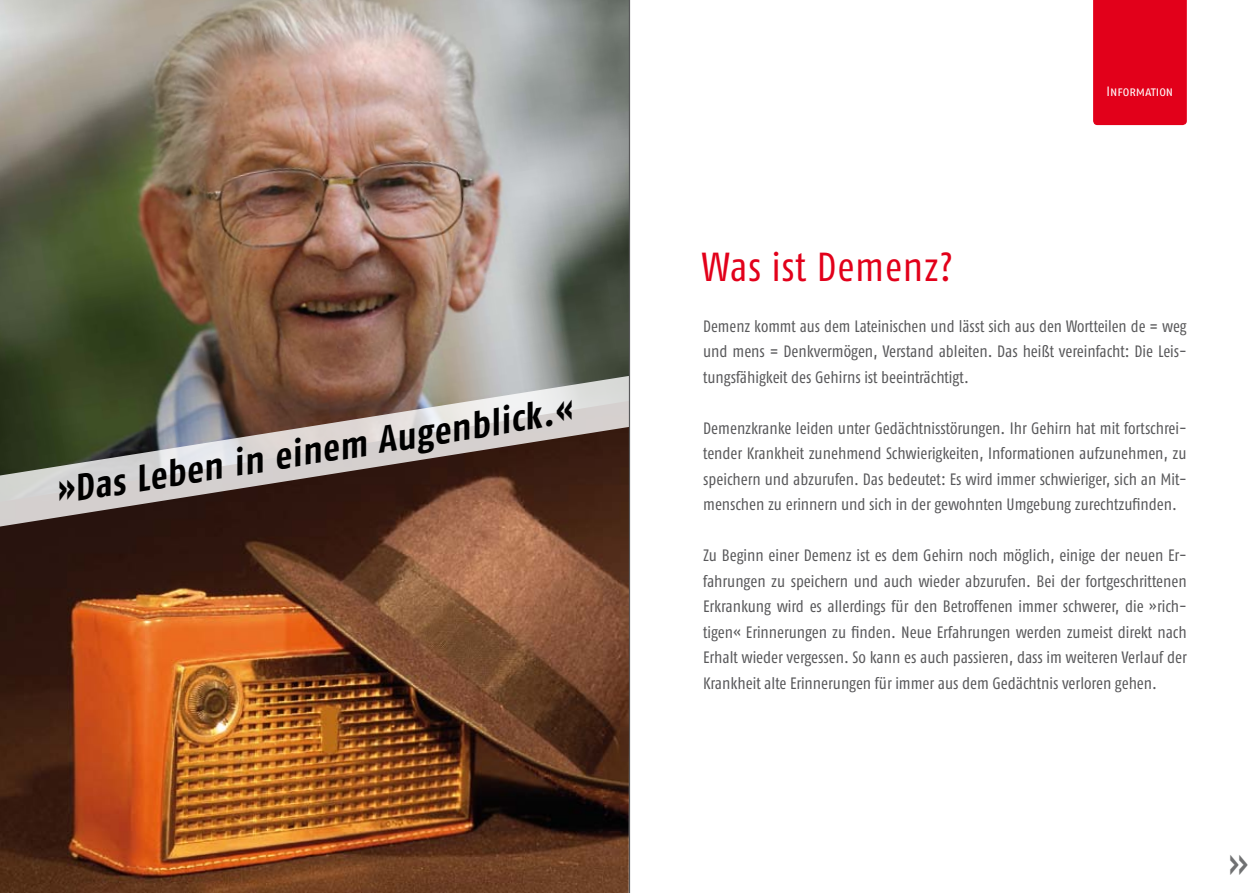
<style>
.page{position:relative;width:1259px;height:893px;background:#fff}
.page>*{position:absolute;margin:0;border:0;box-sizing:border-box;transform-origin:0 0}
.t1{font:45px "Fago Co";color:#707172}
.t2{font:40.5px "Fago Co";letter-spacing:.02em;color:#e2001a}
.t3{font:italic 700 37.5px "Fago Co";color:#000}
.t4{font:16.5px/25.5px "Fago Co";color:#58585a;text-align:justify}
.t5{font:13.5px "Fago Co Regular Caps";color:#fff}
</style>
<div class="page">
<img style="left:0;top:0;width:629px;height:374px">
<img style="left:0;top:529px;width:629px;height:364px">
<svg style="left:0;top:374px;width:631px;height:155px;background:#7e7066"></svg>
<div style="left:1093px;top:0;width:93px;height:125px;background:#e2001a"></div>
<hr style="left:629px;top:0;width:1px;height:893px;background:#58585a">
<h3 class="t3" style="left:53px;top:470px;width:523px;rotate:-9deg">»Das Leben in einem Augenblick.«</h3>
<h2 class="t2" style="left:702px;top:244px;width:253px">Was ist Demenz?</h2>
<p class="t5" style="left:1106px;top:83px;width:68px">Information</p>
<p class="t4" style="left:703px;top:313px;width:485px">Demenz kommt aus dem Lateinischen und lässt sich aus den Wortteilen de = weg und mens = Denkvermögen, Verstand ableiten. Das heißt vereinfacht: Die Leis&shy;tungsfähigkeit des Gehirns ist beeinträchtigt.</p>
<p class="t4" style="left:703px;top:415px;width:485px">Demenzkranke leiden unter Gedächtnisstörungen. Ihr Gehirn hat mit fortschrei&shy;tender Krankheit zunehmend Schwierigkeiten, Informationen aufzunehmen, zu speichern und abzurufen. Das bedeutet: Es wird immer schwieriger, sich an Mit&shy;menschen zu erinnern und sich in der gewohnten Umgebung zurechtzufinden.</p>
<p class="t4" style="left:703px;top:543px;width:485px">Zu Beginn einer Demenz ist es dem Gehirn noch möglich, einige der neuen Er&shy;fahrungen zu speichern und auch wieder abzurufen. Bei der fortgeschrittenen Erkrankung wird es allerdings für den Betroffenen immer schwerer, die »rich&shy;tigen« Erinnerungen zu finden. Neue Erfahrungen werden zumeist direkt nach Erhalt wieder vergessen. So kann es auch passieren, dass im weiteren Verlauf der Krankheit alte Erinnerungen für immer aus dem Gedächtnis verloren gehen.</p>
<h1 class="t1" style="left:1228px;top:839px;width:23px">»</h1>
</div>
